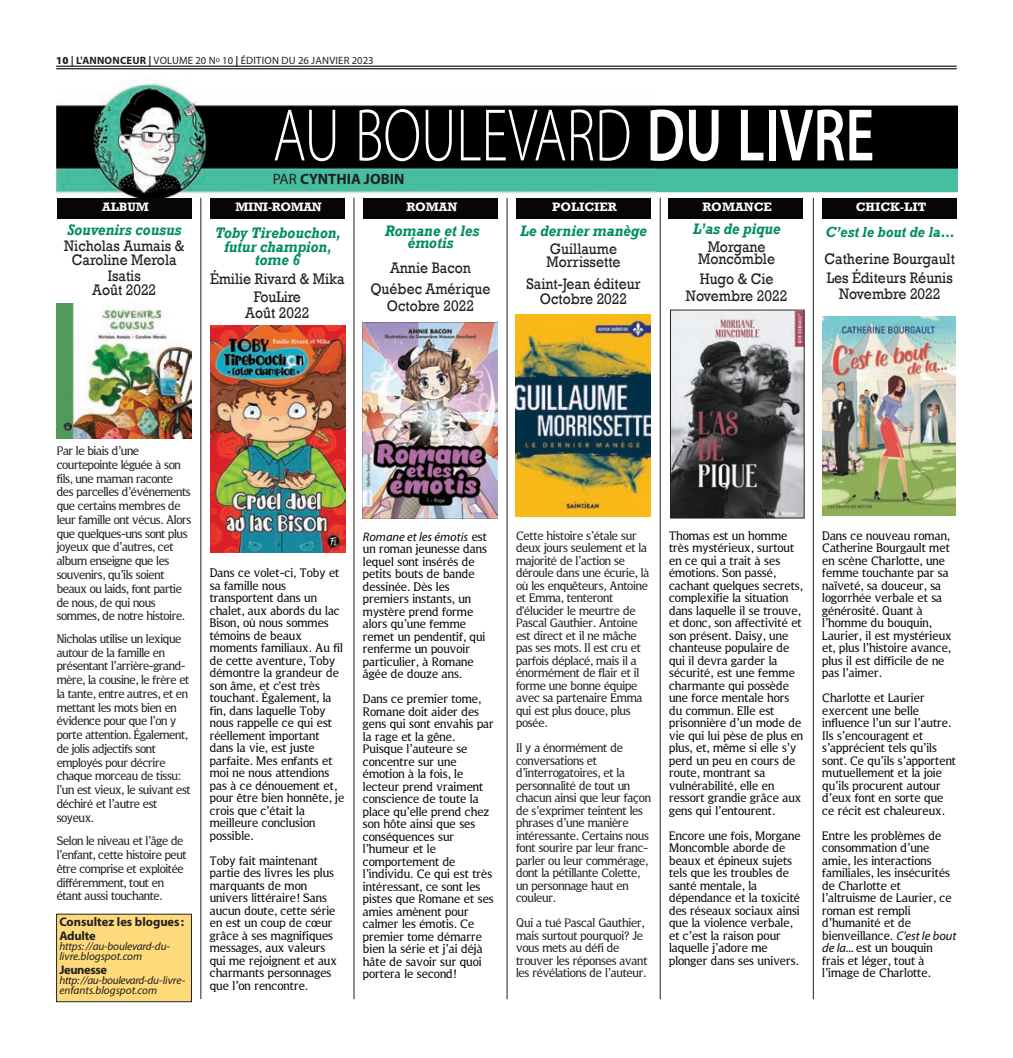
<style>
.page{position:relative;width:1013px;height:1058px;background:#fff}
.page>*{position:absolute;margin:0;border:0;box-sizing:border-box;transform-origin:0 0}
.t1{font:300 75px "Myriad Pro";color:#fff;scale:.75 1}
.t2{font:15.62px/13.8px "Rockwell";color:#231f20;text-align:center;scale:.9 1}
.t3{font:italic 700 15.62px/13.1px "Rockwell";color:#008e59;text-align:center;scale:.9 1}
.t4{font:italic 700 15px "Rockwell";color:#008e59;scale:.9 1}
.t5{font:700 15px "Myriad Pro";color:#231f20}
.t6{font:12.5px/12.5px "Pierreville";color:#080505}
.t7{font:12.5px/12.5px "Pierreville";letter-spacing:-.02em;color:#231f20}
.t8{font:700 12.5px "Rockwell";color:#fff}
.t9{font:700 12.5px/13.8px "Myriad Pro";color:#231f20}
.t10{font:italic 12.5px "Myriad Pro";color:#080505}
.t11{font:700 12.5px "Rockwell";letter-spacing:-.025em;color:#fff}
.t12{font:700 12.5px "Myriad Pro";letter-spacing:-.03em;color:#231f20}
.t13{font:italic 11.25px/10px "Myriad Pro";letter-spacing:-.005em;color:#231f20}
.t14{font:10.62px "Myriad Pro";letter-spacing:.02em;color:#231f20}
.s1{font-weight:900}
.s2{font-weight:700}
.s3{font-weight:600}
.s4{font-weight:400}
.s5{font-family:"Pierreville";font-style:normal}
.s6{font-family:"Myriad Pro";font-style:italic}
</style>
<div class="page">
<hr style="left:56px;top:66px;width:900px;height:1px;background:#231f20">
<hr style="left:56px;top:68px;width:900px;height:1px;background:#231f20">
<img style="left:57px;top:80px;width:900px;height:118px">
<hr style="left:200px;top:198px;width:1px;height:801px;background:#231f20">
<div style="left:822px;top:316px;width:135px;height:202px;background:linear-gradient(to right,#fff,#fff)"></div>
<img style="left:822px;top:316px;width:133px;height:199px">
<img style="left:515px;top:314px;width:135px;height:202px">
<hr style="left:353px;top:198px;width:1px;height:801px;background:#231f20">
<hr style="left:507px;top:198px;width:1px;height:801px;background:#231f20">
<hr style="left:660px;top:198px;width:1px;height:801px;background:#231f20">
<hr style="left:813px;top:198px;width:1px;height:801px;background:#231f20">
<img style="left:672px;top:312px;width:130px;height:204px">
<div style="left:670px;top:310px;width:134px;height:208px;border:1px solid #231f20"></div>
<svg style="left:56px;top:438px;width:135px;height:1px"></svg>
<img style="left:56px;top:304px;width:135px;height:134px">
<img style="left:363px;top:322px;width:134px;height:196px">
<div style="left:57px;top:198px;width:134px;height:20px;background:#080505"></div>
<div style="left:210px;top:198px;width:135px;height:20px;background:#080505"></div>
<div style="left:363px;top:198px;width:135px;height:20px;background:#080505"></div>
<div style="left:516px;top:198px;width:134px;height:20px;background:#080505"></div>
<div style="left:668px;top:198px;width:135px;height:20px;background:#080505"></div>
<div style="left:822px;top:198px;width:135px;height:20px;background:#080505"></div>
<div style="left:57px;top:914px;width:134px;height:87px;background:#feda7b"></div>
<div style="left:56px;top:913px;width:136px;height:89px;border:1px solid #231f20"></div>
<img style="left:210px;top:325px;width:135px;height:228px">
<p class="t14" style="left:56px;top:57px;width:319px"><span class="s1">10</span> <span class="s2">| L'ANNONCEUR |</span> VOLUME 20 N<sup>o</sup> 10 <span class="s2">|</span> ÉDITION DU 26 JANVIER 2023</p>
<h1 class="t1" style="left:273px;top:91px;width:803px">AU BOULEVARD <span class="s3">DU LIVRE</span></h1>
<p class="t5" style="left:273px;top:173px;width:133px"><span class="s4">PAR</span> CYNTHIA JOBIN</p>
<p class="t8" style="left:102px;top:200px;width:48px">ALBUM</p>
<p class="t11" style="left:235px;top:199px;width:88px">MINI-ROMAN</p>
<p class="t8" style="left:406px;top:200px;width:53px">ROMAN</p>
<p class="t8" style="left:552px;top:200px;width:66px">POLICIER</p>
<p class="t8" style="left:702px;top:200px;width:71px">ROMANCE</p>
<p class="t8" style="left:855px;top:200px;width:72px">CHICK-LIT</p>
<p class="t3" style="left:67px;top:224px;width:129px">Souvenirs cousus</p>
<p class="t2" style="left:64px;top:239px;width:135px">Nicholas Aumais &amp;<br>Caroline Merola</p>
<p class="t2" style="left:92px;top:269px;width:73px">Isatis<br>Août 2022</p>
<p class="t3" style="left:215px;top:227px;width:141px">Toby Tirebouchon, futur champion, tome 6</p>
<p class="t2" style="left:210px;top:271px;width:151px;line-height:16.9px">Émilie Rivard &amp; Mika<br>FouLire<br>Août 2022</p>
<p class="t3" style="left:385px;top:224px;width:107px;line-height:12.5px">Romane et les émotis</p>
<p class="t2" style="left:370px;top:257px;width:135px;line-height:21.2px">Annie Bacon<br>Québec Amérique</p>
<p class="t2" style="left:387px;top:299px;width:98px">Octobre 2022</p>
<p class="t3" style="left:520px;top:224px;width:142px">Le dernier manège</p>
<p class="t2" style="left:546px;top:243px;width:84px;line-height:12.5px;text-align:left">Guillaume<br>Morrissette</p>
<p class="t2" style="left:526px;top:277px;width:129px;line-height:15px">Saint-Jean éditeur<br>Octobre 2022</p>
<p class="t3" style="left:692px;top:223px;width:99px">L’as de pique</p>
<p class="t2" style="left:698px;top:240px;width:87px;line-height:12.5px">Morgane<br>Moncomble</p>
<p class="t2" style="left:686px;top:271px;width:114px;line-height:16.2px">Hugo &amp; Cie<br>Novembre 2022</p>
<p class="t4" style="left:825px;top:223px;width:145px">C’est le bout de la…</p>
<p class="t2" style="left:824px;top:250px;width:146px;line-height:18.8px;text-align:left">Catherine Bourgault<br>Les Éditeurs Réunis</p>
<p class="t2" style="left:839px;top:287px;width:114px">Novembre 2022</p>
<p class="t7" style="left:57px;top:444px;width:136px;line-height:13.8px">Par le biais d'une courtepointe léguée à son fils, une maman raconte des parcelles d'événements que certains membres de leur famille ont vécus. Alors que quelques-uns sont plus joyeux que d'autres, cet album enseigne que les souvenirs, qu'ils soient beaux ou laids, font partie de nous, de qui nous sommes, de notre histoire.</p>
<p class="t7" style="left:57px;top:631px;width:136px;line-height:13.8px">Nicholas utilise un lexique autour de la famille en présentant l'arrière-grand&shy;mère, la cousine, le frère et la tante, entre autres, et en mettant les mots bien en évidence pour que l'on y porte attention. Également, de jolis adjectifs sont employés pour décrire chaque morceau de tissu: l'un est vieux, le suivant est déchiré et l'autre est soyeux.</p>
<p class="t7" style="left:57px;top:834px;width:132px;line-height:13.8px">Selon le niveau et l'âge de l'enfant, cette histoire peut être comprise et exploitée différemment, tout en étant aussi touchante.</p>
<p class="t9" style="left:59px;top:916px;width:126px">Consultez les blogues:<br>Adulte</p>
<p class="t13" style="left:59px;top:942px;width:112px">https: //au-boulevard-du&shy;livre.blogspot.com</p>
<p class="t12" style="left:59px;top:965px;width:49px">Jeunesse</p>
<p class="t13" style="left:59px;top:976px;width:127px">http: //au-boulevard-du-livre&shy;enfants.blogspot.com</p>
<p class="t6" style="left:210px;top:566px;width:136px">Dans ce volet-ci, Toby et sa famille nous transportent dans un chalet, aux abords du lac<br>Bison, où nous sommes témoins de beaux moments familiaux. Au fil de cette aventure, Toby démontre la grandeur de son âme, et c’est très touchant. Également, la fin, dans laquelle Toby nous rappelle ce qui est réellement important dans la vie, est juste parfaite. Mes enfants et moi ne nous attendions pas à ce dénouement et, pour être bien honnête, je crois que c'était la meilleure conclusion possible.</p>
<p class="t6" style="left:210px;top:854px;width:129px">Toby fait maintenant partie des livres les plus marquants de mon univers littéraire! Sans aucun doute, cette série en est un coup de cœur grâce à ses magnifiques messages, aux valeurs qui me rejoignent et aux charmants personnages que l'on rencontre.</p>
<p class="t10" style="left:363px;top:532px;width:126px">Romane et les émotis <span class="s5">est</span></p>
<p class="t6" style="left:363px;top:542px;width:126px">un roman jeunesse dans lequel sont insérés de petits bouts de bande dessinée. Dès les premiers instants, un mystère prend forme alors qu'une femme remet un pendentif, qui renferme un pouvoir particulier, à Romane âgée de douze ans.</p>
<p class="t6" style="left:363px;top:692px;width:132px">Dans ce premier tome,<br>Romane doit aider des gens qui sont envahis par la rage et la gêne.<br>Puisque l'auteure se concentre sur une émotion à la fois, le lecteur prend vraiment conscience de toute la place qu'elle prend chez son hôte ainsi que ses conséquences sur l'humeur et le comportement de l'individu. Ce qui est très intéressant, ce sont les pistes que Romane et ses amies amènent pour calmer les émotis. Ce premier tome démarre bien la série et j'ai déjà hâte de savoir sur quoi portera le second!</p>
<p class="t7" style="left:516px;top:529px;width:135px">Cette histoire s'étale sur deux jours seulement et la majorité de l'action se déroule dans une écurie, là où les enquêteurs, Antoine et Emma, tenteront d’élucider le meurtre de<br>Pascal Gauthier. Antoine est direct et il ne mâche pas ses mots. Il est cru et parfois déplacé, mais il a énormément de flair et il forme une bonne équipe avec sa partenaire Emma qui est plus douce, plus posée.</p>
<p class="t7" style="left:516px;top:741px;width:136px">Il y a énormément de conversations et d'interrogatoires, et la personnalité de tout un chacun ainsi que leur façon de s'exprimer teintent les phrases d'une manière intéressante. Certains nous font sourire par leur franc&shy;parler ou leur commérage, dont la pétillante Colette, un personnage haut en couleur.</p>
<p class="t7" style="left:516px;top:916px;width:133px">Qui a tué Pascal Gauthier, mais surtout pourquoi? Je vous mets au défi de trouver les réponses avant les révélations de l'auteur.</p>
<p class="t6" style="left:669px;top:529px;width:136px">Thomas est un homme très mystérieux, surtout en ce qui a trait à ses émotions. Son passé, cachant quelques secrets, complexifie la situation dans laquelle il se trouve, et donc, son affectivité et son présent. Daisy, une chanteuse populaire de qui il devra garder la sécurité, est une femme charmante qui possède une force mentale hors du commun. Elle est prisonnière d'un mode de vie qui lui pèse de plus en plus, et, même si elle s'y perd un peu en cours de route, montrant sa vulnérabilité, elle en ressort grandie grâce aux gens qui l'entourent.</p>
<p class="t6" style="left:669px;top:829px;width:133px">Encore une fois, Morgane<br>Moncomble aborde de beaux et épineux sujets tels que les troubles de santé mentale, la dépendance et la toxicité des réseaux sociaux ainsi que la violence verbale, et c'est la raison pour laquelle j'adore me plonger dans ses univers.</p>
<p class="t6" style="left:822px;top:529px;width:131px">Dans ce nouveau roman,<br>Catherine Bourgault met en scène Charlotte, une femme touchante par sa naïveté, sa douceur, sa logorrhée verbale et sa générosité. Quant à l'homme du bouquin,<br>Laurier, il est mystérieux et, plus l'histoire avance, plus il est difficile de ne pas l'aimer.</p>
<p class="t6" style="left:822px;top:691px;width:135px">Charlotte et Laurier exercent une belle influence l'un sur l'autre.<br>Ils s'encouragent et s'apprécient tels qu'ils sont. Ce qu'ils s'apportent mutuellement et la joie qu'ils procurent autour d'eux font en sorte que ce récit est chaleureux.</p>
<p class="t6" style="left:822px;top:829px;width:136px">Entre les problèmes de consommation d'une amie, les interactions familiales, les insécurités de Charlotte et l'altruisme de Laurier, ce roman est rempli d'humanité et de bienveillance. <span class="s6">C'est le bout de la...</span> est un bouquin frais et léger, tout à l'image de Charlotte.</p>
</div>
